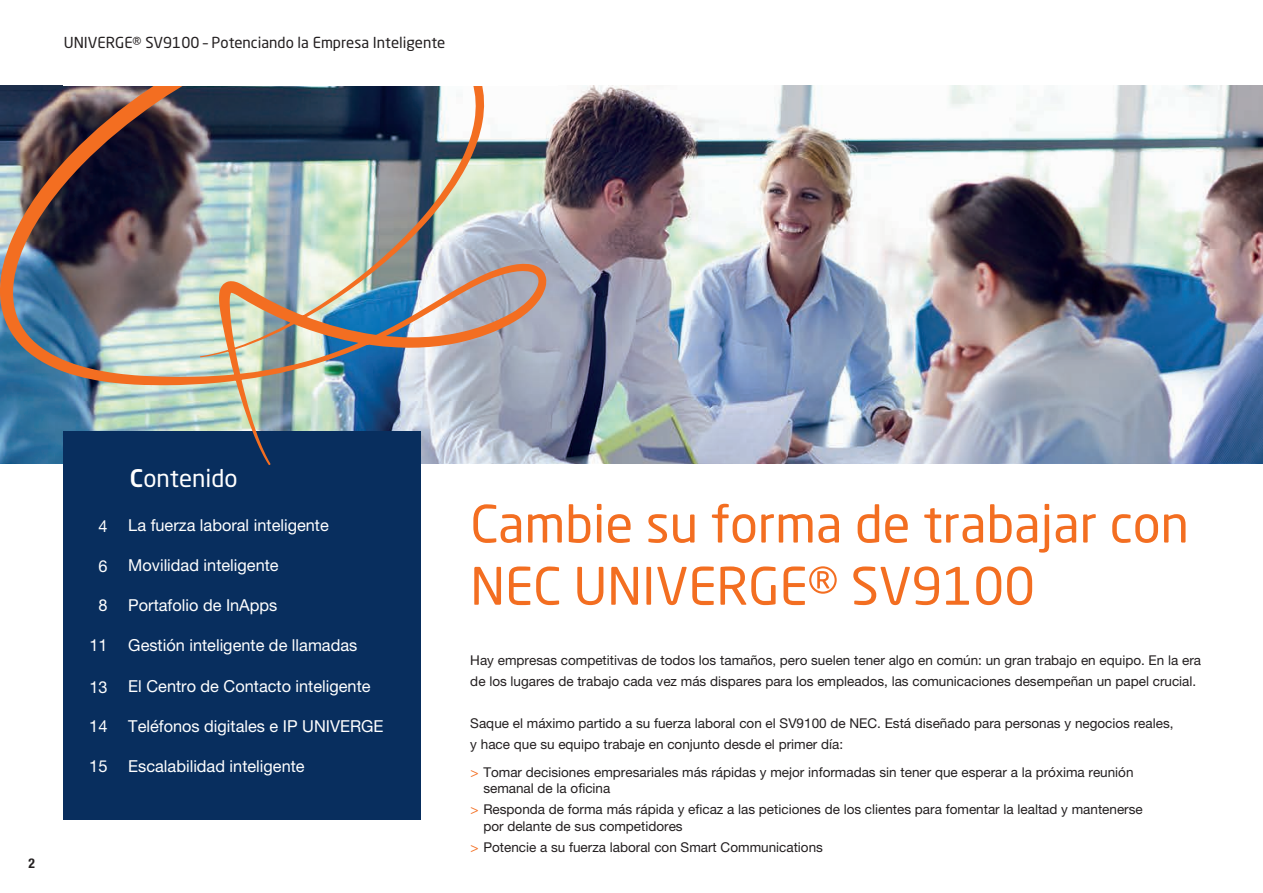
<style>
.page{position:relative;width:1263px;height:893px;background:#fff}
.page>*{position:absolute;margin:0;border:0;box-sizing:border-box;transform-origin:0 0}
.t1{font:51px/62.1px "Neo Sans Std";color:#f36e21}
.t2{font:24px "Neo Sans Std";color:#fff}
.t3{font:16.5px "Helvetica Neue LT Pro";color:#fff}
.t4{font:15px "Neo Sans Std";color:#231f20}
.t5{font:13.5px/21px "Helvetica Neue LT Pro";color:#231f20}
.t6{font:700 condensed 13.5px "Helvetica Neue LT Pro";color:#231f20}
.s1{font-weight:500}
.s2{color:#f36e21}
</style>
<div class="page">
<img style="left:546px;top:85px;width:717px;height:378px">
<div style="left:64px;top:431px;width:357px;height:389px;background:#082e5e"></div>
<img style="left:0;top:85px;width:546px;height:380px">
<p class="t4" style="left:64px;top:34px;width:383px">UNIVERGE® SV9100 – Potenciando la Empresa Inteligente</p>
<p class="t6" style="left:29px;top:855px;width:8px">2</p>
<h2 class="t2" style="left:130px;top:464px;width:109px"><span class="s1">C</span>ontenido</h2>
<p class="t3" style="left:99px;top:516px;width:11px">4</p>
<p class="t3" style="left:128px;top:515px;width:202px">La fuerza laboral inteligente</p>
<p class="t3" style="left:128px;top:555px;width:152px">Movilidad inteligente</p>
<p class="t3" style="left:128px;top:595px;width:151px">Portafolio de InApps</p>
<p class="t3" style="left:128px;top:636px;width:231px">Gestión inteligente de llamadas</p>
<p class="t3" style="left:128px;top:676px;width:244px">El Centro de Contacto inteligente</p>
<p class="t3" style="left:128px;top:716px;width:257px">Teléfonos digitales e IP UNIVERGE</p>
<p class="t3" style="left:128px;top:756px;width:178px">Escalabilidad inteligente</p>
<h1 class="t1" style="left:470px;top:492px;width:720px">Cambie su forma de trabajar con<br>NEC UNIVERGE® SV9100</h1>
<p class="t5" style="left:470px;top:649px;width:732px">Hay empresas competitivas de todos los tamaños, pero suelen tener algo en común: un gran trabajo en equipo. En la era de los lugares de trabajo cada vez más dispares para los empleados, las comunicaciones desempeñan un papel crucial.</p>
<p class="t5" style="left:470px;top:712px;width:705px">Saque el máximo partido a su fuerza laboral con el SV9100 de NEC. Está diseñado para personas y negocios reales, y hace que su equipo trabaje en conjunto desde el primer día:</p>
<p class="t5" style="left:483px;top:764px;width:652px;line-height:16.2px;text-indent:-13px"><span class="s2">&gt;</span> Tomar decisiones empresariales más rápidas y mejor informadas sin tener que esperar a la próxima reunión semanal de la oficina</p>
<p class="t5" style="left:483px;top:801px;width:661px;line-height:16.2px;text-indent:-13px"><span class="s2">&gt;</span> Responda de forma más rápida y eficaz a las peticiones de los clientes para fomentar la lealtad y mantenerse por delante de sus competidores</p>
<p class="t5" style="left:471px;top:836px;width:354px"><span class="s2">&gt;</span> Potencie a su fuerza laboral con Smart Communications</p>
</div>
